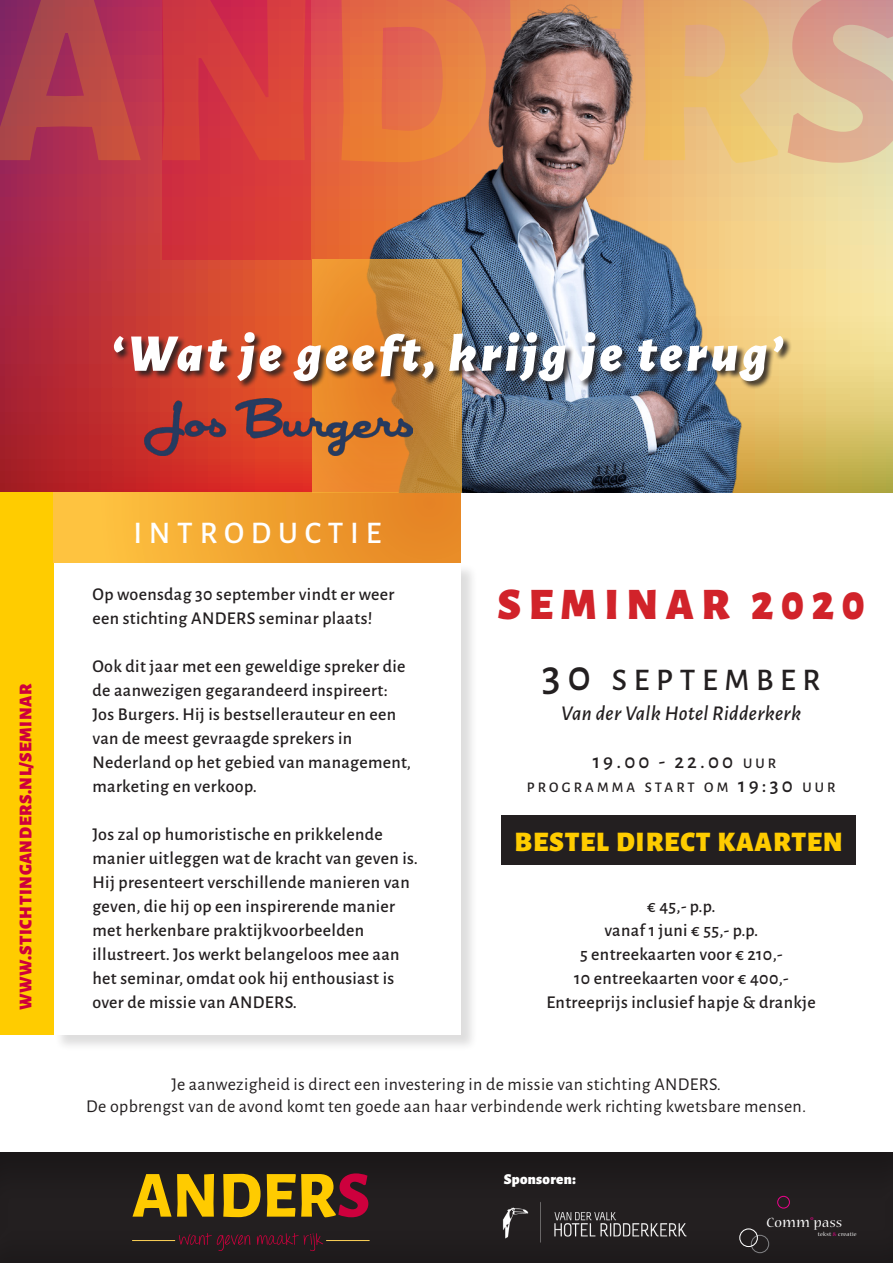
<style>
.page{position:relative;width:893px;height:1263px;background:#fff}
.page>*{position:absolute;margin:0;border:0;box-sizing:border-box;transform-origin:0 0}
.t1{font:italic 900 52.95px "Alegreya Sans";letter-spacing:.07em;color:#fff}
.t2{font:900 45px "Alegreya Sans";letter-spacing:.165em;color:#d1232a}
.t3{font:500 31.5px "Alegreya Sans";letter-spacing:.215em;color:#231f20}
.t4{font:500 31.5px "Alegreya Sans";letter-spacing:.215em;color:#fff}
.t5{font:900 28.2px "Alegreya Sans";letter-spacing:.03em;color:#fc0}
.t6{font:italic 500 21px "Alegreya Sans";letter-spacing:.02em;color:#231f20}
.t7{font:500 21px "Alegreya Sans";letter-spacing:.15em;color:#231f20}
.t8{font:500 18px/24px "Alegreya Sans";letter-spacing:.02em;color:#231f20}
.t9{font:18px "Alegreya Sans";letter-spacing:.02em;color:#231f20}
.t10{font:900 18px "Alegreya Sans";letter-spacing:.035em;color:#ce003c}
.t11{font:900 15px "Alegreya Sans";letter-spacing:.02em;color:#fff}
.t12{font:14.85px "Nueva";letter-spacing:.03em;color:#fff}
.t13{font:500 14.7px "Alegreya Sans";letter-spacing:.215em;color:#231f20}
.t14{font:6.15px "Nueva";letter-spacing:.03em;color:#fff}
.s1{font-size:45px}
.s2{font-size:14.7px}
.s3{font-size:21px}
.s4{font-size:15.75px}
.s5{font-size:18.6px;color:#ed028c}
.s6{color:#ed028c}
</style>
<div class="page">
<svg style="left:0;top:0;width:893px;height:492px;background:#cb6754"></svg>
<svg style="left:0;top:0;width:141px;height:160px;background:#ae3c4e"></svg>
<svg style="left:790px;top:0;width:103px;height:163px;background:#dbaf95"></svg>
<div style="left:54px;top:563px;width:424px;height:488px;background:#231f20;opacity:.15"></div>
<div style="left:54px;top:563px;width:407px;height:471px;background:#fff"></div>
<div style="left:0;top:492px;width:54px;height:542px;background:#fc0"></div>
<div style="left:502px;top:815px;width:354px;height:50px;background:#231f20"></div>
<div style="left:0;top:1145px;width:893px;height:118px;background:#231f20"></div>
<svg style="left:179px;top:1233px;width:71px;height:18px"></svg>
<svg style="left:257px;top:1233px;width:66px;height:18px"></svg>
<svg style="left:133px;top:1174px;width:81px;height:42px"></svg>
<svg style="left:223px;top:1174px;width:38px;height:43px"></svg>
<svg style="left:267px;top:1173px;width:101px;height:44px"></svg>
<hr style="left:326px;top:1240px;width:44px;height:1px;background:#fed256">
<hr style="left:132px;top:1240px;width:43px;height:1px;background:#fed256">
<div style="left:751px;top:1235px;width:18px;height:18px;border:1px solid #808083;border-radius:50%"></div>
<div style="left:739px;top:1228px;width:19px;height:19px;border:1px solid #fff;border-radius:50%"></div>
<div style="left:777px;top:1196px;width:13px;height:12px;border:1px solid #ed028c;border-radius:50%"></div>
<img style="left:502px;top:1202px;width:185px;height:41px">
<div style="left:54px;top:492px;width:407px;height:71px;background:linear-gradient(to right,#ffc842,#e48022)"></div>
<img style="left:251px;top:0;width:539px;height:492px">
<svg style="left:162px;top:0;width:149px;height:259px;background:#d5393d"></svg>
<svg style="left:313px;top:260px;width:148px;height:232px;background:#d38b35"></svg>
<img style="left:144px;top:399px;width:269px;height:56px">
<div style="left:114px;top:332px;width:678px;height:58px;background:#231f20;opacity:.85"></div>
<p class="t1" style="left:110px;top:312px;width:674px">‘Wat je geeft, krijg je terug’</p>
<p class="t10" style="left:11px;top:1010px;width:328px;rotate:-90deg">WWW.STICHTINGANDERS.NL/SEMINAR</p>
<p class="t4" style="left:133px;top:511px;width:249px">INTRODUCTIE</p>
<p class="t8" style="left:92px;top:581px;width:304px">Op woensdag 30 september vindt er weer</p>
<p class="t8" style="left:92px;top:605px;width:282px">een stichting ANDERS seminar plaats!</p>
<p class="t8" style="left:92px;top:653px;width:314px">Ook dit jaar met een geweldige spreker die de aanwezigen gegarandeerd inspireert:</p>
<p class="t8" style="left:92px;top:701px;width:305px">Jos Burgers. Hij is bestsellerauteur en een</p>
<p class="t8" style="left:92px;top:725px;width:261px">van de meest gevraagde sprekers in</p>
<p class="t8" style="left:92px;top:749px;width:320px">Nederland op het gebied van management, marketing en verkoop.</p>
<p class="t8" style="left:92px;top:821px;width:292px">Jos zal op humoristische en prikkelende</p>
<p class="t8" style="left:92px;top:845px;width:327px">manier uitleggen wat de kracht van geven is.<br>Hij presenteert verschillende manieren van geven, die hij op een inspirerende manier met herkenbare praktijkvoorbeelden</p>
<p class="t8" style="left:92px;top:941px;width:309px">illustreert. Jos werkt belangeloos mee aan het seminar, omdat ook hij enthousiast is over de missie van ANDERS.</p>
<p class="t2" style="left:498px;top:568px;width:369px">SEMINAR 2020</p>
<p class="t3" style="left:542px;top:657px;width:280px"><span class="s1">30</span> SEPTEMBER</p>
<p class="t6" style="left:561px;top:698px;width:241px">Van der Valk Hotel Ridderkerk</p>
<p class="t7" style="left:593px;top:746px;width:185px">19.00 - 22.00 <span class="s2">UUR</span></p>
<p class="t13" style="left:527px;top:777px;width:310px">PROGRAMMA START OM <span class="s3">19:30</span> UUR</p>
<p class="t5" style="left:515px;top:819px;width:330px">BESTEL DIRECT KAARTEN</p>
<p class="t8" style="left:647px;top:893px;width:70px">€ 45,- p.p.</p>
<p class="t8" style="left:604px;top:917px;width:155px">vanaf 1 juni € 55,- p.p.</p>
<p class="t8" style="left:580px;top:941px;width:204px">5 entreekaarten voor € 210,-</p>
<p class="t8" style="left:574px;top:965px;width:216px">10 entreekaarten voor € 400,-</p>
<p class="t8" style="left:547px;top:989px;width:271px">Entreeprijs inclusief hapje &amp; drankje</p>
<p class="t9" style="left:171px;top:1071px;width:551px">Je aanwezigheid is direct een investering in de missie van stichting ANDERS.</p>
<p class="t9" style="left:86px;top:1094px;width:722px">De opbrengst van de avond komt ten goede aan haar verbindende werk richting kwetsbare mensen.</p>
<p class="t11" style="left:504px;top:1167px;width:74px">Sponsoren:</p>
<p class="t12" style="left:766px;top:1216px;width:77px">Co<span class="s4">mm</span><span class="s5">°</span>pass</p>
<p class="t14" style="left:818px;top:1231px;width:40px">tekst <span class="s6">&amp;</span> creatie</p>
</div>
